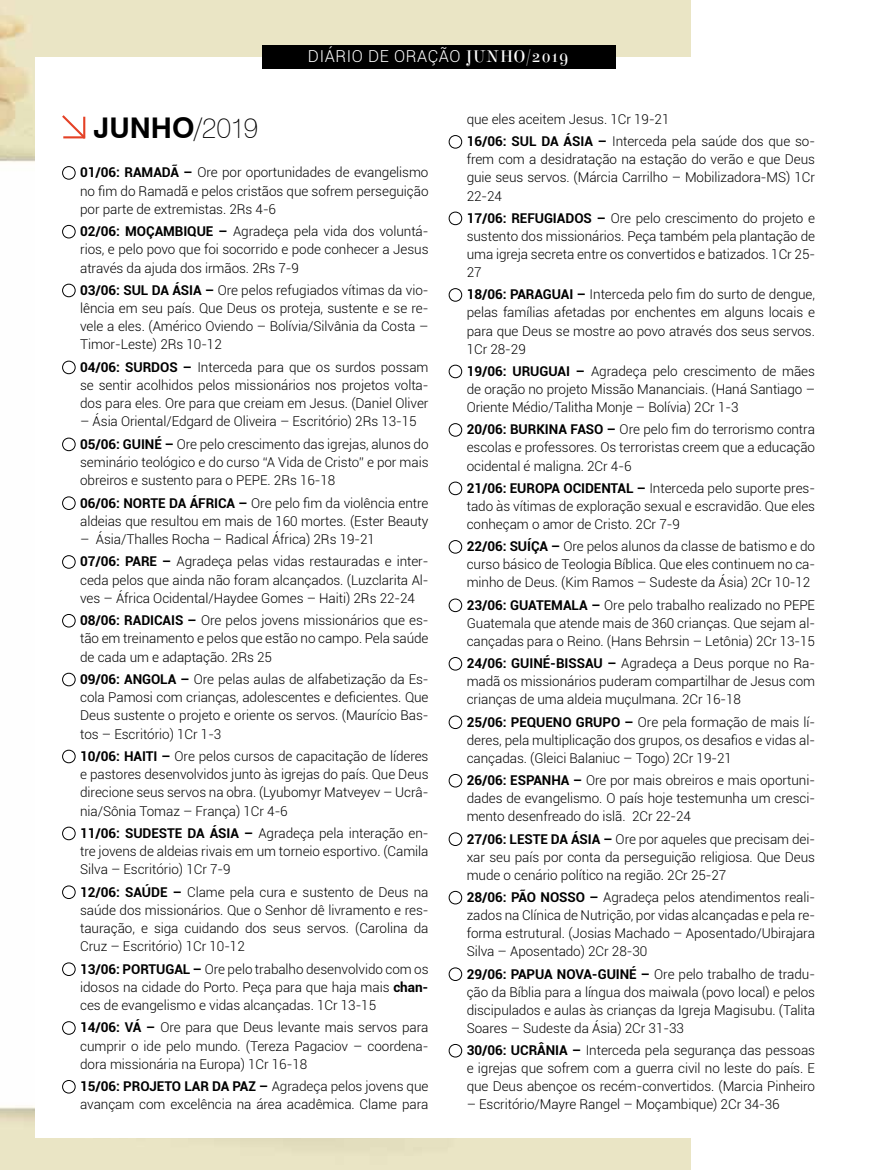
<style>
.page{position:relative;width:872px;height:1170px;background:#fff}
.page>*{position:absolute;margin:0;border:0;box-sizing:border-box;transform-origin:0 0}
.t1{font:700 28.5px "Swiss 721 BT";color:#000}
.t2{font:300 16.5px "Roboto";letter-spacing:.035em;color:#fff}
.t3{font:300 13.5px/18px "Roboto";letter-spacing:-.005em;color:#000;text-align:justify}
.s1{font-family:"Elsie";font-weight:400;font-size:18px}
.s2{font-weight:100}
.s3{font-weight:700}
</style>
<div class="page">
<img style="left:0;top:0;width:691px;height:1169px">
<div style="left:35px;top:57px;width:807px;height:1080px;background:#fff"></div>
<svg style="left:62px;top:166px;width:14px;height:14px"></svg>
<svg style="left:62px;top:225px;width:14px;height:13px"></svg>
<svg style="left:62px;top:284px;width:14px;height:13px"></svg>
<svg style="left:62px;top:361px;width:14px;height:13px"></svg>
<svg style="left:62px;top:437px;width:14px;height:14px"></svg>
<svg style="left:62px;top:496px;width:14px;height:14px"></svg>
<svg style="left:62px;top:555px;width:14px;height:13px"></svg>
<svg style="left:62px;top:614px;width:14px;height:13px"></svg>
<svg style="left:62px;top:672px;width:14px;height:14px"></svg>
<svg style="left:62px;top:749px;width:14px;height:14px"></svg>
<svg style="left:62px;top:826px;width:14px;height:14px"></svg>
<svg style="left:62px;top:885px;width:14px;height:13px"></svg>
<svg style="left:62px;top:962px;width:14px;height:13px"></svg>
<svg style="left:62px;top:1021px;width:14px;height:13px"></svg>
<svg style="left:62px;top:1080px;width:14px;height:13px"></svg>
<svg style="left:449px;top:135px;width:13px;height:13px"></svg>
<svg style="left:449px;top:212px;width:13px;height:13px"></svg>
<svg style="left:449px;top:288px;width:13px;height:13px"></svg>
<svg style="left:449px;top:365px;width:13px;height:13px"></svg>
<svg style="left:449px;top:423px;width:13px;height:13px"></svg>
<svg style="left:449px;top:481px;width:13px;height:14px"></svg>
<svg style="left:449px;top:540px;width:13px;height:13px"></svg>
<svg style="left:449px;top:598px;width:13px;height:14px"></svg>
<svg style="left:449px;top:657px;width:13px;height:13px"></svg>
<svg style="left:449px;top:715px;width:13px;height:14px"></svg>
<svg style="left:449px;top:774px;width:13px;height:13px"></svg>
<svg style="left:449px;top:832px;width:13px;height:13px"></svg>
<svg style="left:449px;top:890px;width:13px;height:14px"></svg>
<svg style="left:449px;top:967px;width:13px;height:13px"></svg>
<svg style="left:449px;top:1044px;width:13px;height:13px"></svg>
<svg style="left:62px;top:115px;width:24px;height:24px"></svg>
<hr style="left:63px;top:136px;width:22px;height:2px;background:#e44126">
<hr style="left:83px;top:117px;width:2px;height:21px;background:#e44126">
<div style="left:262px;top:45px;width:353px;height:23px;background:#000"></div>
<p class="t2" style="left:308px;top:45px;width:263px">DIÁRIO DE ORAÇÃO <span class="s1">JUNHO/2019</span></p>
<h1 class="t1" style="left:94px;top:111px;width:166px">JUNHO<span class="s2">/2019</span></h1>
<p class="t3" style="left:80px;top:163px;width:350px"><span class="s3">01/06: RAMADÃ –</span> Ore por oportunidades de evangelismo no fim do Ramadã e pelos cristãos que sofrem perseguição por parte de extremistas. 2Rs 4-6</p>
<p class="t3" style="left:80px;top:222px;width:350px"><span class="s3">02/06: MOÇAMBIQUE –</span> Agradeça pela vida dos voluntá&shy;rios, e pelo povo que foi socorrido e pode conhecer a Jesus através da ajuda dos irmãos. 2Rs 7-9</p>
<p class="t3" style="left:80px;top:280px;width:350px"><span class="s3">03/06: SUL DA ÁSIA –</span> Ore pelos refugiados vítimas da vio&shy;lência em seu país. Que Deus os proteja, sustente e se re&shy;vele a eles. (Américo Oviendo – Bolívia/Silvânia da Costa – Timor-Leste) 2Rs 10-12</p>
<p class="t3" style="left:80px;top:357px;width:350px"><span class="s3">04/06: SURDOS –</span> Interceda para que os surdos possam se sentir acolhidos pelos missionários nos projetos volta&shy;dos para eles. Ore para que creiam em Jesus. (Daniel Oliver</p>
<p class="t3" style="left:80px;top:410px;width:350px;line-height:22.4px">– Ásia Oriental/Edgard de Oliveira – Escritório) 2Rs 13-15<br><span class="s3">05/06: GUINÉ –</span> Ore pelo crescimento das igrejas, alunos do</p>
<p class="t3" style="left:80px;top:452px;width:350px">seminário teológico e do curso “A Vida de Cristo” e por mais obreiros e sustento para o PEPE. 2Rs 16-18</p>
<p class="t3" style="left:80px;top:493px;width:350px"><span class="s3">06/06: NORTE DA ÁFRICA –</span> Ore pelo fim da violência entre aldeias que resultou em mais de 160 mortes. (Ester Beauty</p>
<p class="t3" style="left:80px;top:527px;width:350px;line-height:22.4px">– Ásia/Thalles Rocha – Radical África) 2Rs 19-21<br><span class="s3">07/06: PARE –</span> Agradeça pelas vidas restauradas e inter-</p>
<p class="t3" style="left:80px;top:570px;width:350px">ceda pelos que ainda não foram alcançados. (Luzclarita Al&shy;ves – África Ocidental/Haydee Gomes – Haiti) 2Rs 22-24</p>
<p class="t3" style="left:80px;top:611px;width:350px"><span class="s3">08/06: RADICAIS –</span> Ore pelos jovens missionários que es&shy;tão em treinamento e pelos que estão no campo. Pela saúde de cada um e adaptação. 2Rs 25</p>
<p class="t3" style="left:80px;top:669px;width:350px"><span class="s3">09/06: ANGOLA –</span> Ore pelas aulas de alfabetização da Es&shy;cola Pamosi com crianças, adolescentes e deficientes. Que Deus sustente o projeto e oriente os servos. (Maurício Bas&shy;tos – Escritório) 1Cr 1-3</p>
<p class="t3" style="left:80px;top:746px;width:350px"><span class="s3">10/06: HAITI –</span> Ore pelos cursos de capacitação de líderes e pastores desenvolvidos junto às igrejas do país. Que Deus direcione seus servos na obra. (Lyubomyr Matveyev – Ucrâ&shy;nia/Sônia Tomaz – França) 1Cr 4-6</p>
<p class="t3" style="left:80px;top:823px;width:350px"><span class="s3">11/06: SUDESTE DA ÁSIA –</span> Agradeça pela interação en&shy;tre jovens de aldeias rivais em um torneio esportivo. (Camila Silva – Escritório) 1Cr 7-9</p>
<p class="t3" style="left:80px;top:882px;width:350px"><span class="s3">12/06: SAÚDE –</span> Clame pela cura e sustento de Deus na saúde dos missionários. Que o Senhor dê livramento e res&shy;tauração, e siga cuidando dos seus servos. (Carolina da Cruz – Escritório) 1Cr 10-12</p>
<p class="t3" style="left:80px;top:959px;width:350px"><span class="s3">13/06: PORTUGAL –</span> Ore pelo trabalho desenvolvido com os idosos na cidade do Porto. Peça para que haja mais <span class="s3">chan&shy;</span>ces de evangelismo e vidas alcançadas. 1Cr 13-15</p>
<p class="t3" style="left:80px;top:1018px;width:350px"><span class="s3">14/06: VÁ –</span> Ore para que Deus levante mais servos para cumprir o ide pelo mundo. (Tereza Pagaciov – coordena&shy;dora missionária na Europa) 1Cr 16-18</p>
<p class="t3" style="left:80px;top:1076px;width:350px"><span class="s3">15/06: PROJETO LAR DA PAZ –</span> Agradeça pelos jovens que avançam com excelência na área acadêmica. Clame para</p>
<p class="t3" style="left:467px;top:108px;width:350px;line-height:22.4px">que eles aceitem Jesus. 1Cr 19-21<br><span class="s3">16/06: SUL DA ÁSIA –</span> Interceda pela saúde dos que so-</p>
<p class="t3" style="left:467px;top:150px;width:350px">frem com a desidratação na estação do verão e que Deus guie seus servos. (Márcia Carrilho – Mobilizadora-MS) 1Cr 22-24</p>
<p class="t3" style="left:467px;top:208px;width:350px"><span class="s3">17/06: REFUGIADOS –</span> Ore pelo crescimento do projeto e sustento dos missionários. Peça também pela plantação de uma igreja secreta entre os convertidos e batizados. 1Cr 25- 27</p>
<p class="t3" style="left:467px;top:285px;width:350px"><span class="s3">18/06: PARAGUAI –</span> Interceda pelo fim do surto de dengue, pelas famílias afetadas por enchentes em alguns locais e para que Deus se mostre ao povo através dos seus servos.<br>1Cr 28-29</p>
<p class="t3" style="left:467px;top:361px;width:350px"><span class="s3">19/06: URUGUAI –</span> Agradeça pelo crescimento de mães de oração no projeto Missão Mananciais. (Haná Santiago – Oriente Médio/Talitha Monje – Bolívia) 2Cr 1-3</p>
<p class="t3" style="left:467px;top:420px;width:350px"><span class="s3">20/06: BURKINA FASO –</span> Ore pelo fim do terrorismo contra escolas e professores. Os terroristas creem que a educação ocidental é maligna. 2Cr 4-6</p>
<p class="t3" style="left:467px;top:478px;width:350px"><span class="s3">21/06: EUROPA OCIDENTAL –</span> Interceda pelo suporte pres&shy;tado às vítimas de exploração sexual e escravidão. Que eles conheçam o amor de Cristo. 2Cr 7-9</p>
<p class="t3" style="left:467px;top:537px;width:350px"><span class="s3">22/06: SUÍÇA –</span> Ore pelos alunos da classe de batismo e do curso básico de Teologia Bíblica. Que eles continuem no ca&shy;minho de Deus. (Kim Ramos – Sudeste da Ásia) 2Cr 10-12</p>
<p class="t3" style="left:467px;top:595px;width:350px"><span class="s3">23/06: GUATEMALA –</span> Ore pelo trabalho realizado no PEPE Guatemala que atende mais de 360 crianças. Que sejam al&shy;cançadas para o Reino. (Hans Behrsin – Letônia) 2Cr 13-15</p>
<p class="t3" style="left:467px;top:654px;width:350px"><span class="s3">24/06: GUINÉ-BISSAU –</span> Agradeça a Deus porque no Ra&shy;madã os missionários puderam compartilhar de Jesus com crianças de uma aldeia muçulmana. 2Cr 16-18</p>
<p class="t3" style="left:467px;top:712px;width:350px"><span class="s3">25/06: PEQUENO GRUPO –</span> Ore pela formação de mais lí&shy;deres, pela multiplicação dos grupos, os desafios e vidas al&shy;cançadas. (Gleici Balaniuc – Togo) 2Cr 19-21</p>
<p class="t3" style="left:467px;top:770px;width:350px"><span class="s3">26/06: ESPANHA –</span> Ore por mais obreiros e mais oportuni&shy;dades de evangelismo. O país hoje testemunha um cresci&shy;mento desenfreado do islã. 2Cr 22-24</p>
<p class="t3" style="left:467px;top:829px;width:350px"><span class="s3">27/06: LESTE DA ÁSIA –</span> Ore por aqueles que precisam dei&shy;xar seu país por conta da perseguição religiosa. Que Deus mude o cenário político na região. 2Cr 25-27</p>
<p class="t3" style="left:467px;top:887px;width:350px"><span class="s3">28/06: PÃO NOSSO –</span> Agradeça pelos atendimentos reali&shy;zados na Clínica de Nutrição, por vidas alcançadas e pela re&shy;forma estrutural. (Josias Machado – Aposentado/Ubirajara Silva – Aposentado) 2Cr 28-30</p>
<p class="t3" style="left:467px;top:964px;width:350px"><span class="s3">29/06: PAPUA NOVA-GUINÉ –</span> Ore pelo trabalho de tradu&shy;ção da Bíblia para a língua dos maiwala (povo local) e pelos discipulados e aulas às crianças da Igreja Magisubu. (Talita Soares – Sudeste da Ásia) 2Cr 31-33</p>
<p class="t3" style="left:467px;top:1040px;width:350px"><span class="s3">30/06: UCRÂNIA –</span> Interceda pela segurança das pessoas e igrejas que sofrem com a guerra civil no leste do país. E que Deus abençoe os recém-convertidos. (Marcia Pinheiro</p>
<p class="t3" style="left:467px;top:1095px;width:314px">– Escritório/Mayre Rangel – Moçambique) 2Cr 34-36</p>
</div>
